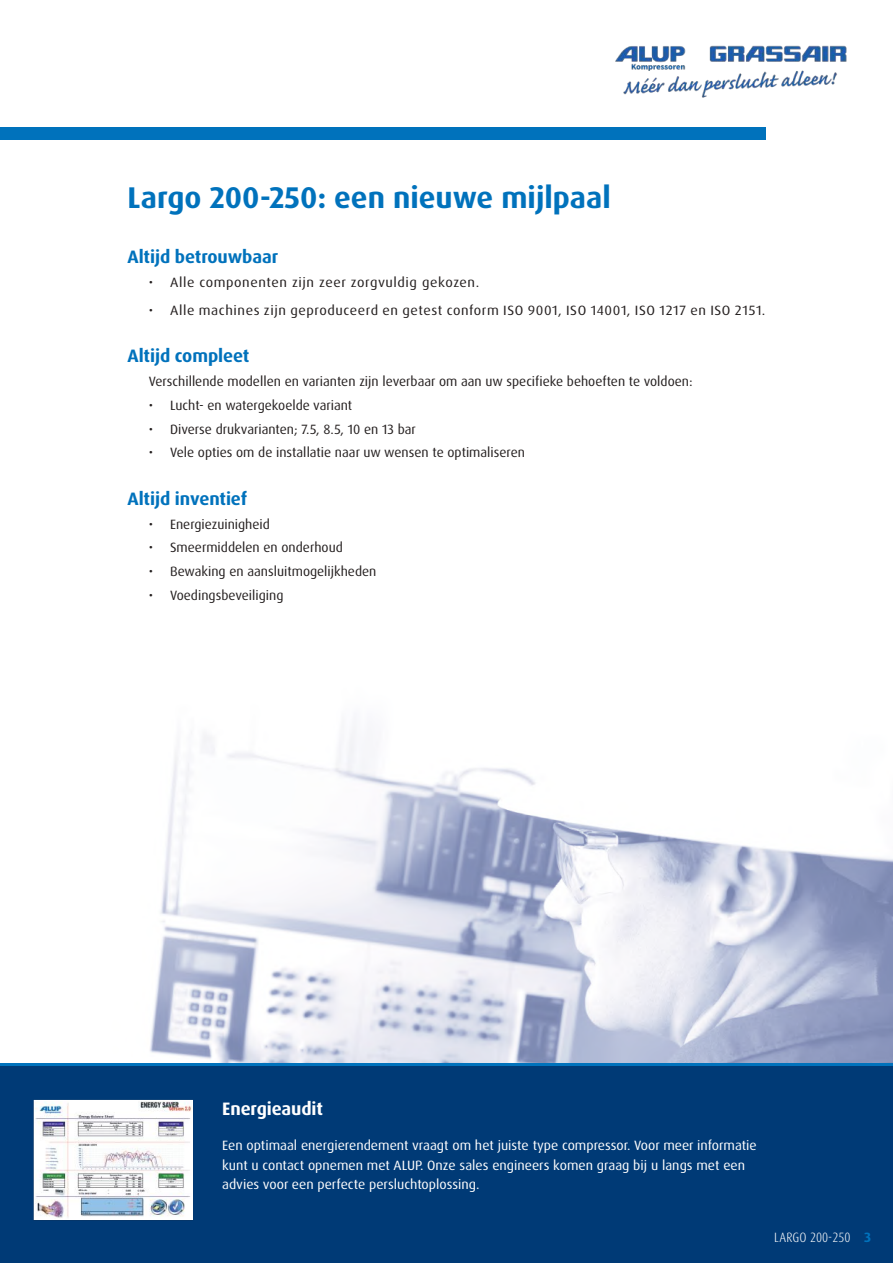
<style>
.page{position:relative;width:893px;height:1263px;background:#fff}
.page>*{position:absolute;margin:0;border:0;box-sizing:border-box;transform-origin:0 0}
.t1{font:700 30px "Dax Pro";color:#0072bc}
.t2{font:700 18px "Dax Pro";letter-spacing:-.005em;color:#0072bc}
.t3{font:700 18px "Dax Pro";letter-spacing:-.005em;color:#fff}
.t4{font:13.5px "Dax Pro";color:#241f1f}
.t5{font:13.5px/19.5px "Dax Pro";color:#fff}
.t6{font:13.5px "Dax Pro";letter-spacing:.04em;color:#241f1f}
.t7{font:300 condensed 13.5px "Dax Pro";color:#fff}
.s1{font-weight:700;font-stretch:normal;color:#0072bc}
</style>
<div class="page">
<img style="left:150px;top:729px;width:743px;height:334px">
<div style="left:0;top:1064px;width:893px;height:199px;background:#003a76"></div>
<div style="left:33px;top:1099px;width:161px;height:122px;background:#fff"></div>
<img style="left:36px;top:1102px;width:155px;height:115px">
<hr style="left:0;top:1063px;width:893px;height:3px;background:#0072bc">
<div style="left:0;top:128px;width:765px;height:12px;background:#0072bc"></div>
<img style="left:614px;top:45px;width:233px;height:95px">
<h1 class="t1" style="left:128px;top:178px;width:485px">Largo 200-250: een nieuwe mijlpaal</h1>
<h2 class="t2" style="left:128px;top:245px;width:152px">Altijd betrouwbaar</h2>
<p class="t6" style="left:149px;top:273px;width:332px">• Alle componenten zijn zeer zorgvuldig gekozen.</p>
<p class="t6" style="left:149px;top:301px;width:618px">• Alle machines zijn geproduceerd en getest conform ISO 9001, ISO 14001, ISO 1217 en ISO 2151.</p>
<h2 class="t2" style="left:128px;top:344px;width:123px">Altijd compleet</h2>
<p class="t4" style="left:149px;top:373px;width:545px">Verschillende modellen en varianten zijn leverbaar om aan uw specifieke behoeften te voldoen:</p>
<p class="t4" style="left:149px;top:397px;width:205px">• Lucht- en watergekoelde variant</p>
<p class="t4" style="left:149px;top:420px;width:269px">• Diverse drukvarianten; 7.5, 8.5, 10 en 13 bar</p>
<p class="t4" style="left:149px;top:444px;width:378px">• Vele opties om de installatie naar uw wensen te optimaliseren</p>
<h2 class="t2" style="left:128px;top:487px;width:121px">Altijd inventief</h2>
<p class="t4" style="left:149px;top:515px;width:123px">• Energiezuinigheid</p>
<p class="t4" style="left:149px;top:539px;width:196px">• Smeermiddelen en onderhoud</p>
<p class="t4" style="left:149px;top:563px;width:229px">• Bewaking en aansluitmogelijkheden</p>
<p class="t4" style="left:149px;top:587px;width:136px">• Voedingsbeveiliging</p>
<h2 class="t3" style="left:222px;top:1097px;width:102px">Energieaudit</h2>
<p class="t5" style="left:222px;top:1136px;width:536px">Een optimaal energierendement vraagt om het juiste type compressor. Voor meer informatie kunt u contact opnemen met ALUP. Onze sales engineers komen graag bij u langs met een advies voor een perfecte persluchtoplossing.</p>
<p class="t7" style="left:774px;top:1228px;width:98px">LARGO 200-250 <span class="s1">3</span></p>
</div>
